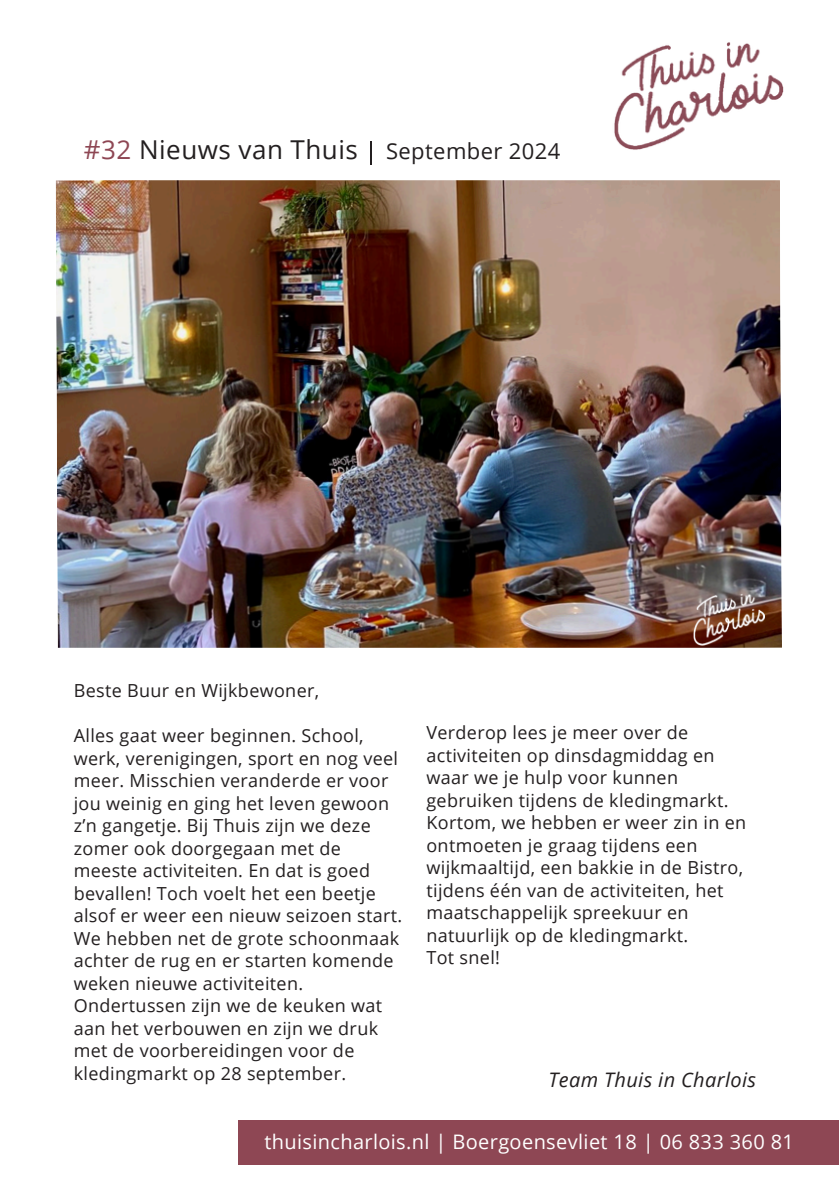
<style>
.page{position:relative;width:839px;height:1191px;background:#fff}
.page>*{position:absolute;margin:0;border:0;box-sizing:border-box;transform-origin:0 0}
.t1{font:26px "Open Sans";letter-spacing:.02em;color:#231f20}
.t2{font:22px "Open Sans";letter-spacing:.02em;color:#231f20}
.t3{font:20px "Open Sans";letter-spacing:.02em;color:#fff}
.t4{font:italic 20px "Open Sans";letter-spacing:.02em;color:#231f20}
.t5{font:18px/22.4px "Open Sans";letter-spacing:.02em;color:#231f20}
.s1{color:#8e4754}
</style>
<div class="page">
<img style="left:56px;top:180px;width:726px;height:468px">
<img style="left:614px;top:42px;width:169px;height:108px">
<hr style="left:370px;top:141px;width:2px;height:23px;background:#231f20">
<img style="left:692px;top:593px;width:72px;height:53px">
<div style="left:238px;top:1120px;width:600px;height:45px;background:#8e4754"></div>
<p class="t1" style="left:84px;top:131px;width:275px"><span class="s1">#32</span> Nieuws van Thuis</p>
<p class="t2" style="left:386px;top:136px;width:176px">September 2024</p>
<p class="t5" style="left:74px;top:679px;width:247px">Beste Buur en Wijkbewoner,</p>
<p class="t5" style="left:74px;top:724px;width:330px">Alles gaat weer beginnen. School, werk, verenigingen, sport en nog veel meer. Misschien veranderde er voor jou weinig en ging het leven gewoon z’n gangetje. Bij Thuis zijn we deze zomer ook doorgegaan met de meeste activiteiten. En dat is goed bevallen! Toch voelt het een beetje alsof er weer een nieuw seizoen start.<br>We hebben net de grote schoonmaak achter de rug en er starten komende weken nieuwe activiteiten.<br>Ondertussen zijn we de keuken wat aan het verbouwen en zijn we druk met de voorbereidingen voor de kledingmarkt op 28 september.</p>
<h2 class="t5" style="left:426px;top:721px;width:321px">Verderop lees je meer over de activiteiten op dinsdagmiddag en waar we je hulp voor kunnen gebruiken tijdens de kledingmarkt.<br>Kortom, we hebben er weer zin in en ontmoeten je graag tijdens een wijkmaaltijd, een bakkie in de Bistro, tijdens één van de activiteiten, het maatschappelijk spreekuur en natuurlijk op de kledingmarkt.</h2>
<h2 class="t5" style="left:426px;top:946px;width:75px">Tot snel!</h2>
<p class="t4" style="left:548px;top:1066px;width:209px">Team Thuis in Charlois</p>
<p class="t3" style="left:264px;top:1128px;width:531px">thuisincharlois.nl | Boergoensevliet 18 | 06 833 360 81</p>
</div>
